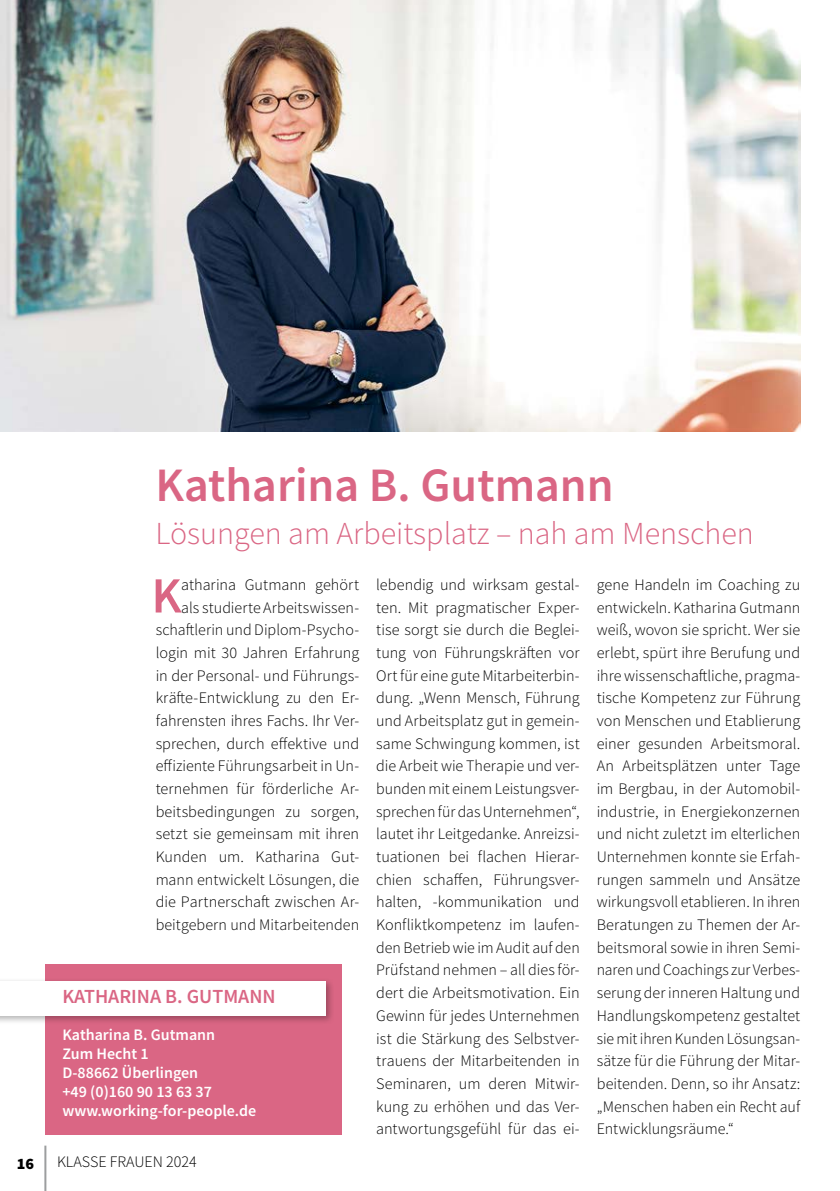
<style>
.page{position:relative;width:840px;height:1191px;background:#fff}
.page>*{position:absolute;margin:0;border:0;box-sizing:border-box;transform-origin:0 0}
.t1{font:600 50.6px "Source Sans Pro";color:#da6684}
.t2{font:600 48px "Source Sans Pro";color:#da6684}
.t3{font:300 32px "Source Sans Pro";color:#da6684}
.t4{font:600 20px "Source Sans Pro";color:#da6684}
.t5{font:300 16px/22.6px "Source Sans Pro";color:#000;text-align:justify}
.t6{font:600 16px/19px "Source Sans Pro";color:#fff}
.t7{font:900 16px "Source Sans Pro";color:#000}
</style>
<div class="page">
<hr style="left:44px;top:1145px;width:2px;height:46px;background:#9c9e9f">
<div style="left:45px;top:964px;width:297px;height:170px;background:#da6684"></div>
<div style="left:0;top:977px;width:334px;height:47px;background:#000;opacity:.3"></div>
<div style="left:0;top:981px;width:325px;height:34px;background:#fff"></div>
<img style="left:0;top:0;width:799px;height:431px">
<h2 class="t2" style="left:155px;top:453px;width:459px">Katharina B. Gutmann</h2>
<h3 class="t3" style="left:155px;top:514px;width:599px">Lösungen am Arbeitsplatz – nah am Menschen</h3>
<p class="t5" style="left:156px;top:573px;width:205px;text-align:right">atharina Gutmann gehört<br>als studierte Arbeitswissen&shy;schaftlerin und Diplom-Psycho&shy;login mit 30 Jahren Erfahrung in der Personal- und Führungs&shy;kräfte-Entwicklung zu den Er&shy;fahrensten ihres Fachs. Ihr Ver&shy;sprechen, durch effektive und effiziente Führungsarbeit in Un&shy;ternehmen für förderliche Ar&shy;beitsbedingungen zu sorgen, setzt sie gemeinsam mit ihren<br>Kunden um. Katharina Gut&shy;mann entwickelt Lösungen, die die Partnerschaft zwischen Ar&shy;beitgebern und Mitarbeitenden</p>
<p class="t5" style="left:376px;top:573px;width:205px">lebendig und wirksam gestal&shy;ten. Mit pragmatischer Exper&shy;tise sorgt sie durch die Beglei&shy;tung von Führungskräften vor Ort für eine gute Mitarbeiterbin&shy;dung. „Wenn Mensch, Führung und Arbeitsplatz gut in gemein&shy;same Schwingung kommen, ist die Arbeit wie Therapie und ver&shy;bunden mit einem Leistungsver&shy;sprechen für das Unternehmen“, lautet ihr Leitgedanke. Anreizsi&shy;tuationen bei flachen Hierar&shy;chien schaffen, Führungsver&shy;halten, -kommunikation und Konfliktkompetenz im laufen&shy;den Betrieb wie im Audit auf den Prüfstand nehmen – all dies för&shy;dert die Arbeitsmotivation. Ein Gewinn für jedes Unternehmen ist die Stärkung des Selbstver&shy;trauens der Mitarbeitenden in Seminaren, um deren Mitwir&shy;kung zu erhöhen und das Ver&shy;antwortungsgefühl für das ei-</p>
<p class="t5" style="left:596px;top:573px;width:205px">gene Handeln im Coaching zu entwickeln. Katharina Gutmann weiß, wovon sie spricht. Wer sie erlebt, spürt ihre Berufung und ihre wissenschaftliche, pragma&shy;tische Kompetenz zur Führung von Menschen und Etablierung einer gesunden Arbeitsmoral.<br>An Arbeitsplätzen unter Tage im Bergbau, in der Automobil&shy;industrie, in Energiekonzernen und nicht zuletzt im elterlichen Unternehmen konnte sie Erfah&shy;rungen sammeln und Ansätze wirkungsvoll etablieren. In ihren Beratungen zu Themen der Ar&shy;beitsmoral sowie in ihren Semi&shy;naren und Coachings zur Verbes&shy;serung der inneren Haltung und Handlungskompetenz gestaltet sie mit ihren Kunden Lösungsan&shy;sätze für die Führung der Mitar&shy;beitenden. Denn, so ihr Ansatz: „Menschen haben ein Recht auf Entwicklungsräume.“</p>
<h1 class="t1" style="left:151px;top:562px;width:32px">K</h1>
<p class="t4" style="left:62px;top:983px;width:215px">KATHARINA B. GUTMANN</p>
<p class="t6" style="left:62px;top:1025px;width:195px">Katharina B. Gutmann<br>Zum Hecht 1<br>D-88662 Überlingen<br>+49 (0)160 90 13 63 37 www.working-for-people.de</p>
<p class="t7" style="left:17px;top:1152px;width:19px">16</p>
<p class="t5" style="left:57px;top:1150px;width:141px">KLASSE FRAUEN 2024</p>
</div>
